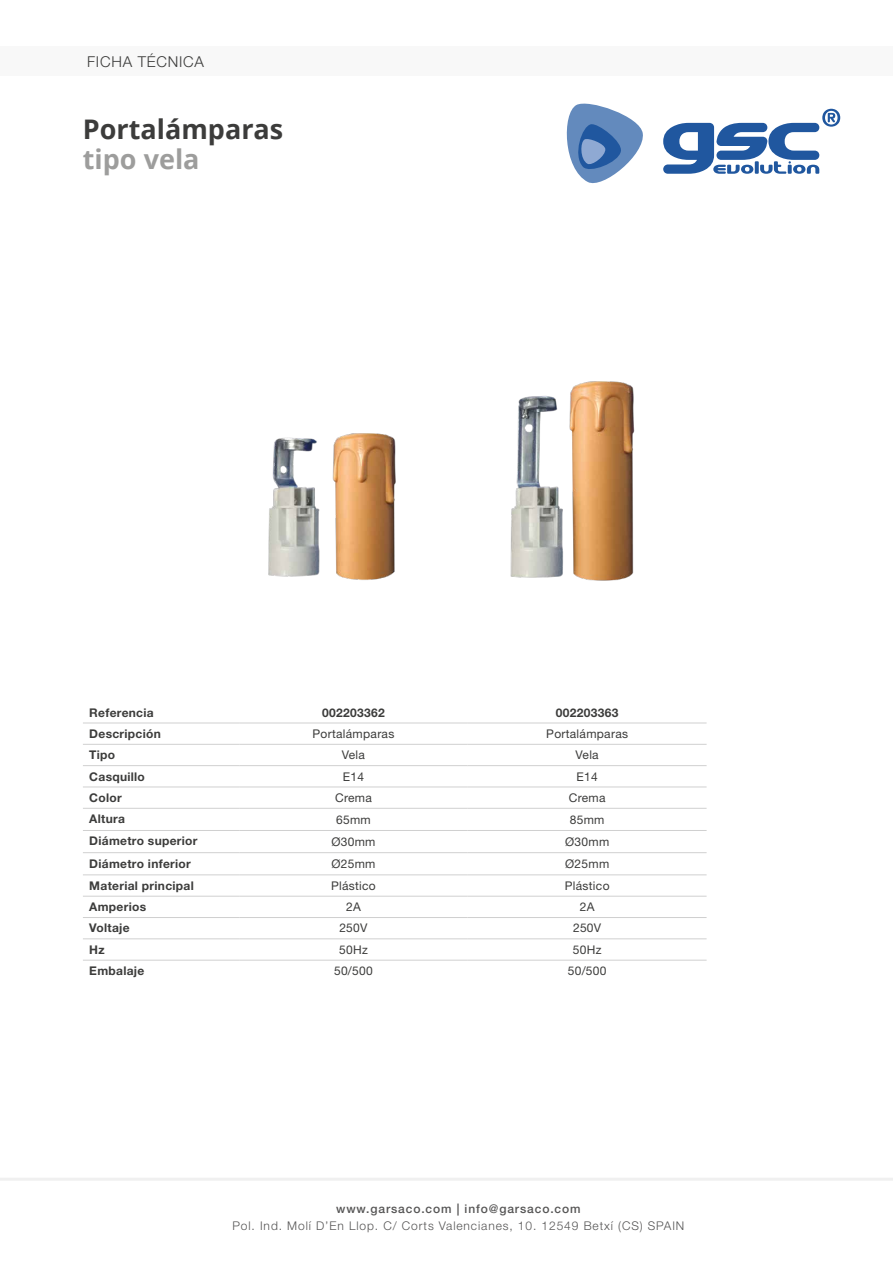
<style>
.page{position:relative;width:893px;height:1263px;background:#fff}
.page>*{position:absolute;margin:0;border:0;box-sizing:border-box;transform-origin:0 0}
.t1{font:700 27px "Open Sans";color:#3c3c3b}
.t2{font:700 27px "Open Sans";color:#9d9d9c}
.t3{font:300 15px "Helvetica Neue LT Std";letter-spacing:.05em;color:#3c3c3b}
.t4{font:700 12px "Helvetica Neue LT Std";letter-spacing:.025em;color:#3c3c3b}
.t5{font:12px "Helvetica Neue LT Std";letter-spacing:.025em;color:#3c3c3b}
.t6{font:300 12px "Helvetica Neue LT Std";letter-spacing:.075em;color:#565555}
.t7{font:500 12px "Helvetica Neue LT Std";letter-spacing:.075em;color:#565555}
</style>
<div class="page">
<svg style="left:663px;top:109px;width:177px;height:65px"></svg>
<svg style="left:566px;top:103px;width:77px;height:81px"></svg>
<hr style="left:0;top:1178px;width:893px;height:3px;background:#f0f0f0">
<div style="left:0;top:47px;width:893px;height:29px;background:#f8f8f8"></div>
<img style="left:268px;top:433px;width:128px;height:147px">
<img style="left:510px;top:381px;width:125px;height:200px">
<hr style="left:83px;top:744px;width:156px;height:1px;background:#d0d0d0">
<hr style="left:239px;top:744px;width:229px;height:1px;background:#d0d0d0">
<hr style="left:468px;top:744px;width:239px;height:1px;background:#d0d0d0">
<hr style="left:83px;top:765px;width:156px;height:1px;background:#d0d0d0">
<hr style="left:239px;top:765px;width:229px;height:1px;background:#d0d0d0">
<hr style="left:468px;top:765px;width:239px;height:1px;background:#d0d0d0">
<hr style="left:83px;top:786px;width:156px;height:1px;background:#d0d0d0">
<hr style="left:239px;top:786px;width:229px;height:1px;background:#d0d0d0">
<hr style="left:468px;top:786px;width:239px;height:1px;background:#d0d0d0">
<hr style="left:83px;top:808px;width:156px;height:1px;background:#d0d0d0">
<hr style="left:239px;top:808px;width:229px;height:1px;background:#d0d0d0">
<hr style="left:468px;top:808px;width:239px;height:1px;background:#d0d0d0">
<hr style="left:83px;top:830px;width:156px;height:1px;background:#d0d0d0">
<hr style="left:239px;top:830px;width:229px;height:1px;background:#d0d0d0">
<hr style="left:468px;top:830px;width:239px;height:1px;background:#d0d0d0">
<hr style="left:83px;top:852px;width:156px;height:1px;background:#d0d0d0">
<hr style="left:239px;top:852px;width:229px;height:1px;background:#d0d0d0">
<hr style="left:468px;top:852px;width:239px;height:1px;background:#d0d0d0">
<hr style="left:83px;top:874px;width:156px;height:1px;background:#d0d0d0">
<hr style="left:239px;top:874px;width:229px;height:1px;background:#d0d0d0">
<hr style="left:468px;top:874px;width:239px;height:1px;background:#d0d0d0">
<hr style="left:83px;top:896px;width:156px;height:1px;background:#d0d0d0">
<hr style="left:239px;top:896px;width:229px;height:1px;background:#d0d0d0">
<hr style="left:468px;top:896px;width:239px;height:1px;background:#d0d0d0">
<hr style="left:83px;top:917px;width:156px;height:1px;background:#d0d0d0">
<hr style="left:239px;top:917px;width:229px;height:1px;background:#d0d0d0">
<hr style="left:468px;top:917px;width:239px;height:1px;background:#d0d0d0">
<hr style="left:83px;top:938px;width:156px;height:1px;background:#d0d0d0">
<hr style="left:239px;top:938px;width:229px;height:1px;background:#d0d0d0">
<hr style="left:468px;top:938px;width:239px;height:1px;background:#d0d0d0">
<hr style="left:83px;top:960px;width:156px;height:1px;background:#d0d0d0">
<hr style="left:239px;top:960px;width:229px;height:1px;background:#d0d0d0">
<hr style="left:468px;top:960px;width:239px;height:1px;background:#d0d0d0">
<hr style="left:83px;top:723px;width:156px;height:1px;background:#d0d0d0">
<hr style="left:239px;top:723px;width:229px;height:1px;background:#d0d0d0">
<hr style="left:468px;top:723px;width:239px;height:1px;background:#d0d0d0">
<p class="t3" style="left:87px;top:52px;width:118px">FICHA TÉCNICA</p>
<h1 class="t1" style="left:83px;top:110px;width:202px">Portalámparas</h1>
<h1 class="t2" style="left:83px;top:140px;width:118px">tipo vela</h1>
<p class="t4" style="left:89px;top:705px;width:66px">Referencia</p>
<p class="t4" style="left:322px;top:705px;width:64px">002203362</p>
<p class="t4" style="left:556px;top:705px;width:64px">002203363</p>
<p class="t4" style="left:89px;top:726px;width:73px">Descripción</p>
<p class="t5" style="left:313px;top:726px;width:83px">Portalámparas</p>
<p class="t5" style="left:546px;top:726px;width:83px">Portalámparas</p>
<p class="t4" style="left:89px;top:747px;width:27px">Tipo</p>
<p class="t5" style="left:342px;top:748px;width:25px">Vela</p>
<p class="t5" style="left:576px;top:748px;width:25px">Vela</p>
<p class="t4" style="left:89px;top:769px;width:57px">Casquillo</p>
<p class="t5" style="left:343px;top:769px;width:23px">E14</p>
<p class="t5" style="left:576px;top:769px;width:23px">E14</p>
<p class="t4" style="left:89px;top:790px;width:34px">Color</p>
<p class="t5" style="left:335px;top:790px;width:38px">Crema</p>
<p class="t5" style="left:569px;top:790px;width:38px">Crema</p>
<p class="t4" style="left:89px;top:811px;width:37px">Altura</p>
<p class="t5" style="left:336px;top:812px;width:36px">65mm</p>
<p class="t5" style="left:570px;top:812px;width:36px">85mm</p>
<p class="t4" style="left:89px;top:834px;width:110px">Diámetro superior</p>
<p class="t5" style="left:331px;top:834px;width:46px">Ø30mm</p>
<p class="t5" style="left:565px;top:834px;width:46px">Ø30mm</p>
<p class="t4" style="left:89px;top:856px;width:103px">Diámetro inferior</p>
<p class="t5" style="left:331px;top:857px;width:46px">Ø25mm</p>
<p class="t5" style="left:565px;top:857px;width:46px">Ø25mm</p>
<p class="t4" style="left:89px;top:878px;width:106px">Material principal</p>
<p class="t5" style="left:331px;top:878px;width:46px">Plástico</p>
<p class="t5" style="left:565px;top:878px;width:46px">Plástico</p>
<p class="t4" style="left:89px;top:899px;width:58px">Amperios</p>
<p class="t5" style="left:346px;top:900px;width:16px">2A</p>
<p class="t5" style="left:580px;top:900px;width:16px">2A</p>
<p class="t4" style="left:89px;top:921px;width:42px">Voltaje</p>
<p class="t5" style="left:339px;top:921px;width:30px">250V</p>
<p class="t5" style="left:573px;top:921px;width:30px">250V</p>
<p class="t4" style="left:89px;top:942px;width:17px">Hz</p>
<p class="t5" style="left:339px;top:942px;width:30px">50Hz</p>
<p class="t5" style="left:573px;top:942px;width:30px">50Hz</p>
<p class="t4" style="left:89px;top:963px;width:57px">Embalaje</p>
<p class="t5" style="left:334px;top:964px;width:40px">50/500</p>
<p class="t5" style="left:568px;top:964px;width:40px">50/500</p>
<p class="t7" style="left:336px;top:1202px;width:246px">www.garsaco.com | info@garsaco.com</p>
<p class="t6" style="left:232px;top:1218px;width:453px">Pol. Ind. Molí D’En Llop. C/ Corts Valencianes, 10. 12549 Betxí (CS) SPAIN</p>
</div>
